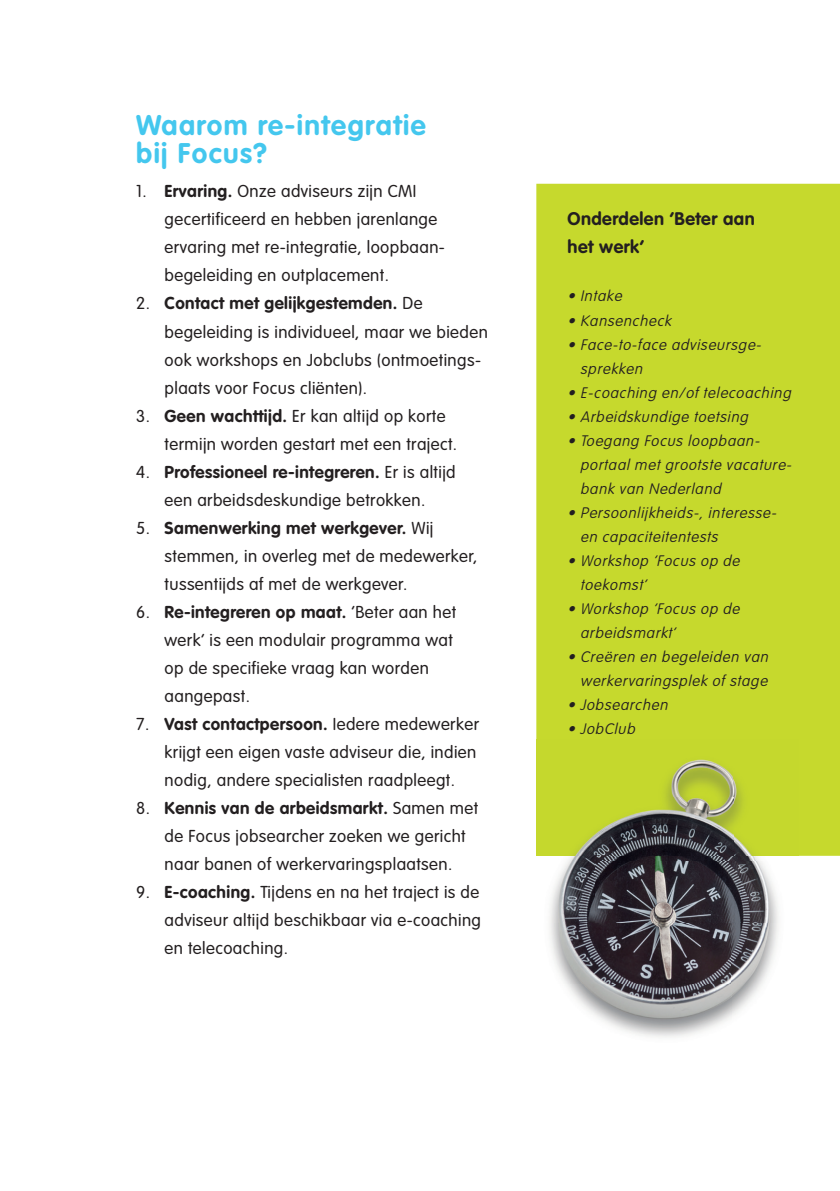
<style>
.page{position:relative;width:840px;height:1191px;background:#fff}
.page>*{position:absolute;margin:0;border:0;box-sizing:border-box;transform-origin:0 0}
.t1{font:700 28px/28px "VAG Rounded";letter-spacing:.05em;color:#44c7ee}
.t2{font:700 18px/28px "VAG Rounded";letter-spacing:.025em;color:#231f20}
.t3{font:300 17px/28px "VAG Rounded";letter-spacing:.025em;color:#231f20}
.t4{font:italic 100 15px/24px "VAG Rounded";letter-spacing:.05em;color:#231f20}
.s1{font-weight:700}
</style>
<div class="page">
<div style="left:536px;top:184px;width:303px;height:671px;background:#c6d92d"></div>
<img style="left:536px;top:855px;width:59px;height:68px">
<img style="left:595px;top:855px;width:203px;height:68px">
<img style="left:549px;top:923px;width:230px;height:115px">
<img style="left:536px;top:739px;width:262px;height:116px">
<h1 class="t1" style="left:136px;top:113px;width:291px">Waarom re-integratie bij Focus?</h1>
<p class="t3" style="left:164px;top:179px;width:282px;text-indent:-28px">1. <span class="s1">Ervaring.</span> Onze adviseurs zijn CMI gecertificeerd en hebben jarenlange ervaring met re-integratie, loopbaan&shy;begeleiding en outplacement.</p>
<p class="t3" style="left:164px;top:291px;width:324px;text-indent:-28px">2. <span class="s1">Contact met gelijkgestemden.</span> De begeleiding is individueel, maar we bieden ook workshops en Jobclubs (ontmoetings&shy;plaats voor Focus cliënten).</p>
<p class="t3" style="left:164px;top:403px;width:294px;text-indent:-28px">3. <span class="s1">Geen wachttijd.</span> Er kan altijd op korte termijn worden gestart met een traject.</p>
<p class="t3" style="left:136px;top:459px;width:321px;text-align:center">4. <span class="s1">Professioneel re-integreren.</span> Er is altijd een arbeidsdeskundige betrokken.</p>
<p class="t3" style="left:164px;top:515px;width:314px;text-indent:-28px">5. <span class="s1">Samenwerking met werkgever.</span> Wij stemmen, in overleg met de medewerker, tussentijds af met de werkgever.</p>
<p class="t3" style="left:164px;top:599px;width:293px;text-indent:-28px">6. <span class="s1">Re-integreren op maat.</span> ‘Beter aan het werk’ is een modulair programma wat op de specifieke vraag kan worden aangepast.</p>
<p class="t3" style="left:164px;top:711px;width:316px;text-indent:-28px">7. <span class="s1">Vast contactpersoon.</span> Iedere medewerker krijgt een eigen vaste adviseur die, indien nodig, andere specialisten raadpleegt.</p>
<p class="t3" style="left:164px;top:795px;width:315px;text-indent:-28px">8. <span class="s1">Kennis van de arbeidsmarkt.</span> Samen met de Focus jobsearcher zoeken we gericht naar banen of werkervaringsplaatsen.</p>
<p class="t3" style="left:164px;top:879px;width:318px;text-align:justify;text-indent:-28px">9. <span class="s1">E-coaching.</span> Tijdens en na het traject is de adviseur altijd beschikbaar via e-coaching en telecoaching.</p>
<p class="t2" style="left:567px;top:206px;width:188px">Onderdelen ‘Beter aan het werk’</p>
<p class="t4" style="left:567px;top:285px;width:58px">• Intake</p>
<p class="t4" style="left:567px;top:309px;width:105px">• Kansencheck</p>
<p class="t4" style="left:580px;top:333px;width:185px;text-indent:-13px">• Face-to-face adviseursge&shy;sprekken</p>
<p class="t4" style="left:567px;top:381px;width:228px">• E-coaching en/of telecoaching</p>
<p class="t4" style="left:567px;top:405px;width:185px">• Arbeidskundige toetsing</p>
<p class="t4" style="left:580px;top:429px;width:215px;text-indent:-13px">• Toegang Focus loopbaan&shy;portaal met grootste vacature&shy;bank van Nederland</p>
<p class="t4" style="left:580px;top:501px;width:200px;text-indent:-13px">• Persoonlijkheids-, interesse&shy;en capaciteitentests</p>
<p class="t4" style="left:580px;top:549px;width:164px;text-indent:-13px">• Workshop ‘Focus op de toekomst’</p>
<p class="t4" style="left:580px;top:597px;width:164px;text-indent:-13px">• Workshop ‘Focus op de arbeidsmarkt’</p>
<p class="t4" style="left:567px;top:645px;width:205px;text-align:right">• Creëren en begeleiden van werkervaringsplek of stage</p>
<p class="t4" style="left:567px;top:693px;width:104px">• Jobsearchen</p>
<p class="t4" style="left:567px;top:717px;width:72px">• JobClub</p>
</div>
